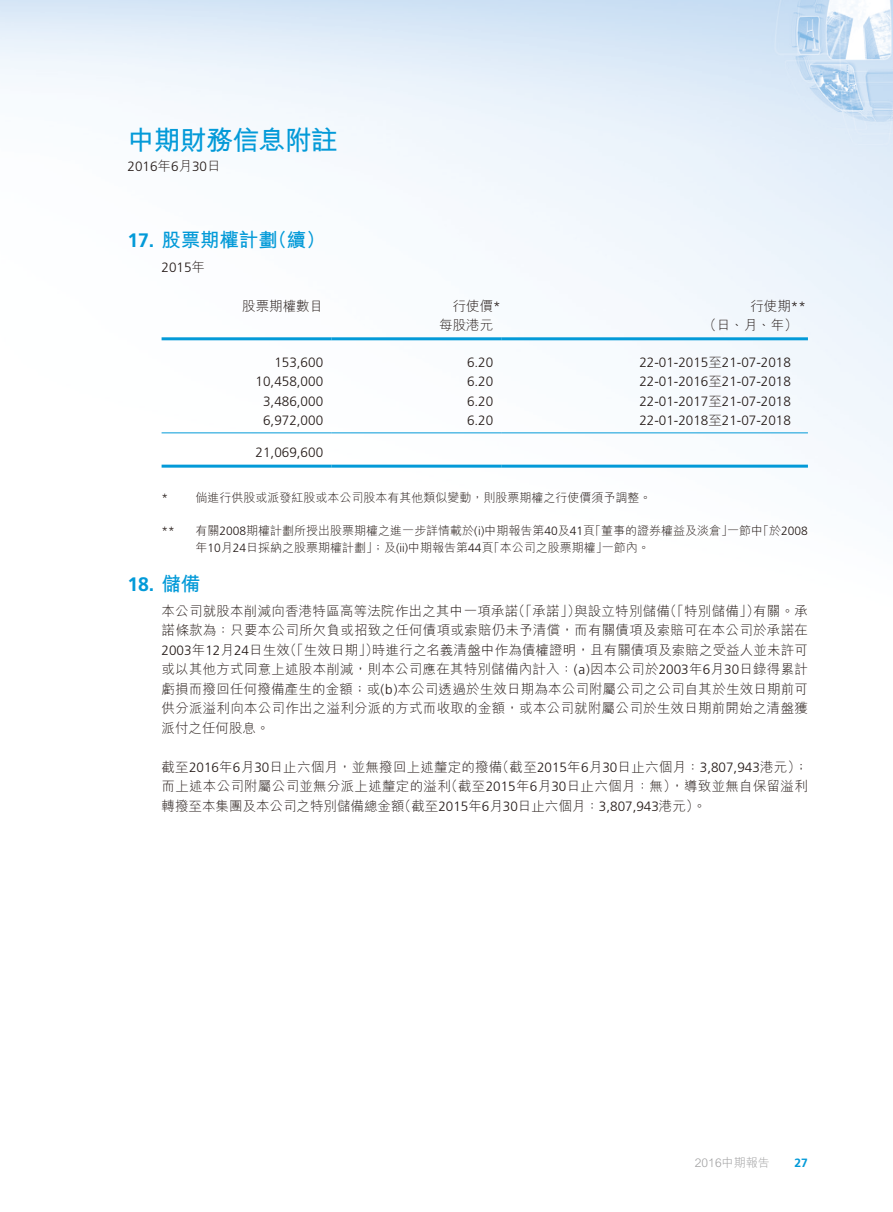
<style>
.page{position:relative;width:893px;height:1212px;background:#fff}
.page>*{position:absolute;margin:0;border:0;box-sizing:border-box;transform-origin:0 0}
.t1{font:27px "M Hei HK Bold E Ten B5 H";letter-spacing:-.03em;color:#039ad8}
.t2{font:19.5px "M Hei HK Bold E Ten B5 H";letter-spacing:-.01em;color:#039ad8}
.t3{font:700 19.5px "Frutiger LT Std";color:#039ad8}
.t4{font:13.5px/19.5px "M Hei HK Light E Ten B5 H";letter-spacing:.02em;color:#231916;text-align:justify}
.t5{font:300 13.5px "Frutiger LT Std";color:#231916}
.t6{font:12px/16.5px "M Hei HK Light E Ten B5 H";color:#231916}
.t7{font:12px "M Hei HK Light E Ten B5 H";color:#9f9fa0}
.t8{font:700 12px "Frutiger LT Std";color:#039ad8}
.t9{font:300 12px "Frutiger LT Std";color:#231916}
.s1{font-family:"M Hei HK Light E Ten B5 H";font-weight:400}
.s2{font-family:"Frutiger LT Std";font-weight:700}
.s3{font-family:"Frutiger LT Std";font-weight:300}
.s4{font-family:"M Hei HK Bold E Ten B5 H";font-weight:400}
</style>
<div class="page">
<img style="left:0;top:0;width:893px;height:490px">
<hr style="left:162px;top:337px;width:170px;height:3px;background:#039ad8">
<hr style="left:332px;top:337px;width:170px;height:3px;background:#039ad8">
<hr style="left:502px;top:337px;width:306px;height:3px;background:#039ad8">
<hr style="left:162px;top:432px;width:170px;height:1px;background:#039ad8">
<hr style="left:332px;top:432px;width:170px;height:1px;background:#039ad8">
<hr style="left:502px;top:432px;width:306px;height:1px;background:#039ad8">
<hr style="left:162px;top:465px;width:170px;height:3px;background:#039ad8">
<hr style="left:332px;top:465px;width:170px;height:3px;background:#039ad8">
<hr style="left:502px;top:465px;width:306px;height:3px;background:#039ad8">
<h1 class="t1" style="left:128px;top:130px;width:212px">中期財務信息附註</h1>
<p class="t5" style="left:128px;top:160px;width:95px">2016<span class="s1">年</span>6<span class="s1">月</span>30<span class="s1">日</span></p>
<h2 class="t2" style="left:128px;top:232px;width:200px"><span class="s2">17.</span> 股票期權計劃（續）</h2>
<p class="t5" style="left:162px;top:260px;width:45px">2015<span class="s1">年</span></p>
<p class="t4" style="left:242px;top:298px;width:82px">股票期權數目</p>
<p class="t4" style="left:453px;top:298px;width:50px">行使價<span class="s3">*</span></p>
<p class="t4" style="left:750px;top:298px;width:57px">行使期<span class="s3">**</span></p>
<p class="t4" style="left:439px;top:317px;width:55px">每股港元</p>
<p class="t4" style="left:703px;top:317px;width:96px">（日、月、年）</p>
<p class="t5" style="left:274px;top:355px;width:50px">153,600</p>
<p class="t5" style="left:467px;top:355px;width:28px">6.20</p>
<p class="t5" style="left:639px;top:355px;width:153px">22-01-2015<span class="s1">至</span>21-07-2018</p>
<p class="t5" style="left:256px;top:375px;width:69px">10,458,000</p>
<p class="t5" style="left:467px;top:375px;width:28px">6.20</p>
<p class="t5" style="left:639px;top:375px;width:153px">22-01-2016<span class="s1">至</span>21-07-2018</p>
<p class="t5" style="left:263px;top:394px;width:62px">3,486,000</p>
<p class="t5" style="left:467px;top:394px;width:28px">6.20</p>
<p class="t5" style="left:639px;top:394px;width:153px">22-01-2017<span class="s1">至</span>21-07-2018</p>
<p class="t5" style="left:263px;top:414px;width:62px">6,972,000</p>
<p class="t5" style="left:467px;top:414px;width:28px">6.20</p>
<p class="t5" style="left:639px;top:414px;width:153px">22-01-2018<span class="s1">至</span>21-07-2018</p>
<p class="t5" style="left:256px;top:446px;width:69px">21,069,600</p>
<p class="t6" style="left:162px;top:491px;width:492px"><span class="s3">*</span> 倘進行供股或派發紅股或本公司股本有其他類似變動，則股票期權之行使價須予調整。</p>
<p class="t9" style="left:162px;top:525px;width:15px">**</p>
<p class="t6" style="left:196px;top:524px;width:614px">有關<span class="s3">2008</span>期權計劃所授出股票期權之進一步詳情載於<span class="s3">(i)</span>中期報告第<span class="s3">40</span>及<span class="s3">41</span>頁「董事的證券權益及淡倉」一節中「於<span class="s3">2008</span>年<span class="s3">10</span>月<span class="s3">24</span>日採納之股票期權計劃」；及<span class="s3">(ii)</span>中期報告第<span class="s3">44</span>頁「本公司之股票期權」一節內。</p>
<h2 class="t3" style="left:128px;top:575px;width:74px">18. <span class="s4">儲備</span></h2>
<p class="t4" style="left:162px;top:603px;width:648px">本公司就股本削減向香港特區高等法院作出之其中一項承諾（「承諾」）與設立特別儲備（「特別儲備」）有關。承諾條款為：只要本公司所欠負或招致之任何債項或索賠仍未予清償，而有關債項及索賠可在本公司於承諾在<span class="s3">2003</span>年<span class="s3">12</span>月<span class="s3">24</span>日生效（「生效日期」）時進行之名義清盤中作為債權證明，且有關債項及索賠之受益人並未許可或以其他方式同意上述股本削減，則本公司應在其特別儲備內計入：<span class="s3">(a)</span>因本公司於<span class="s3">2003</span>年<span class="s3">6</span>月<span class="s3">30</span>日錄得累計虧損而撥回任何撥備產生的金額；或<span class="s3">(b)</span>本公司透過於生效日期為本公司附屬公司之公司自其於生效日期前可供分派溢利向本公司作出之溢利分派的方式而收取的金額，或本公司就附屬公司於生效日期前開始之清盤獲派付之任何股息。</p>
<p class="t4" style="left:162px;top:759px;width:648px">截至<span class="s3">2016</span>年<span class="s3">6</span>月<span class="s3">30</span>日止六個月，並無撥回上述釐定的撥備（截至<span class="s3">2015</span>年<span class="s3">6</span>月<span class="s3">30</span>日止六個月：<span class="s3">3,807,943</span>港元）；而上述本公司附屬公司並無分派上述釐定的溢利（截至<span class="s3">2015</span>年<span class="s3">6</span>月<span class="s3">30</span>日止六個月：無），導致並無自保留溢利轉撥至本集團及本公司之特別儲備總金額（截至<span class="s3">2015</span>年<span class="s3">6</span>月<span class="s3">30</span>日止六個月：<span class="s3">3,807,943</span>港元）。</p>
<p class="t7" style="left:695px;top:1158px;width:76px">2016中期報告</p>
<p class="t8" style="left:795px;top:1157px;width:15px">27</p>
</div>
